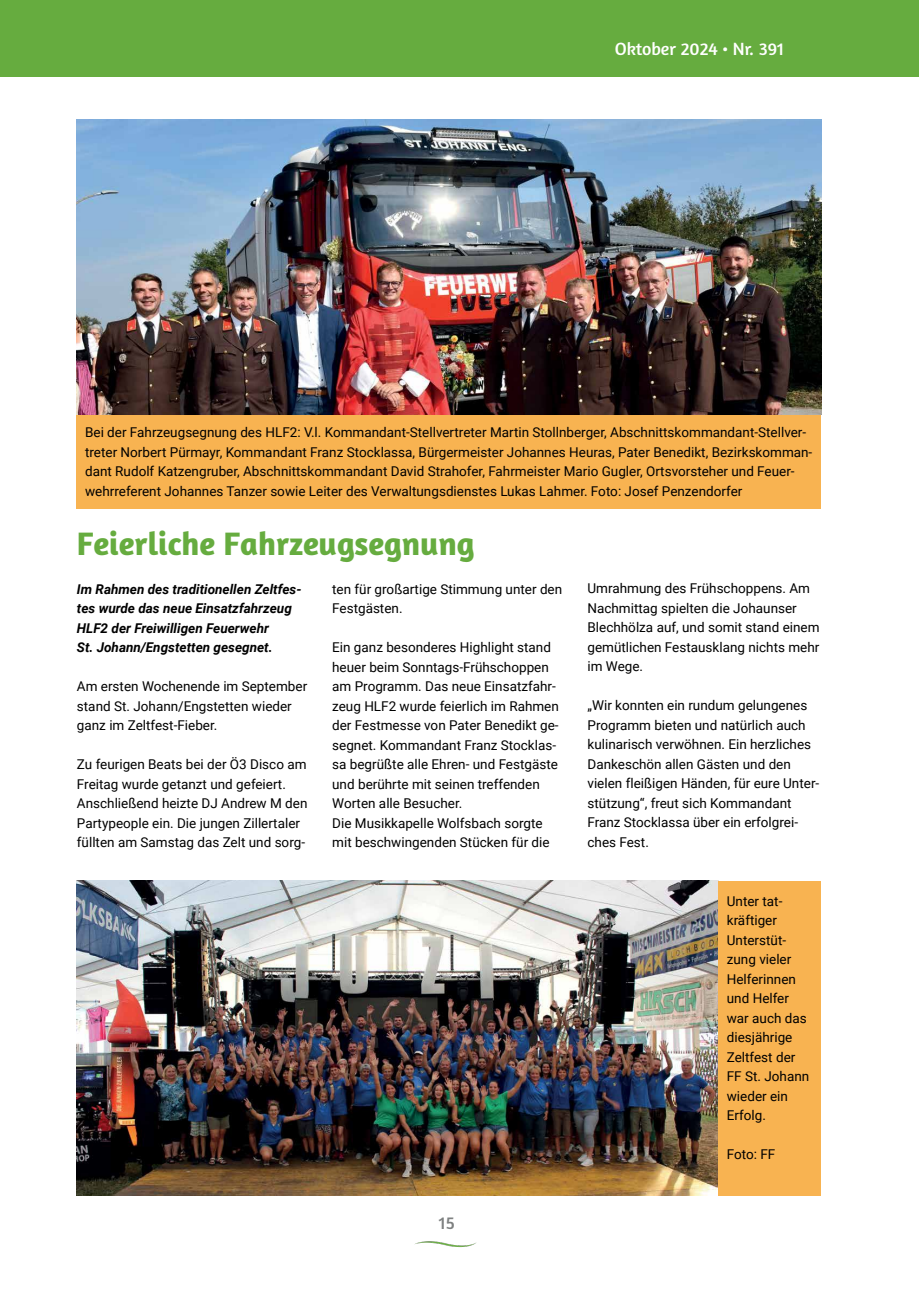
<style>
.page{position:relative;width:919px;height:1289px;background:#fff}
.page>*{position:absolute;margin:0;border:0;box-sizing:border-box;transform-origin:0 0}
.t1{font:700 33px "Amaranth";color:#66ac3f}
.t2{font:18px "Amaranth";color:#fff}
.t3{font:18px "Amaranth";color:#7e8181}
.t4{font:13.5px/19.5px "Roboto";color:#000}
.t5{font:italic 700 13.5px/19.5px "Roboto";color:#000}
</style>
<div class="page">
<div style="left:0;top:0;width:918px;height:77px;background:#66ac3f"></div>
<img style="left:415px;top:1241px;width:62px;height:6px">
<img style="left:77px;top:119px;width:744px;height:296px">
<div style="left:77px;top:415px;width:744px;height:93px;background:#f8b351"></div>
<img style="left:77px;top:880px;width:641px;height:315px">
<div style="left:718px;top:880px;width:103px;height:315px;background:#f8b351"></div>
<h2 class="t2" style="left:615px;top:39px;width:171px">Oktober 2024 • Nr. 391</h2>
<p class="t4" style="left:85px;top:422px;width:728px">Bei der Fahrzeugsegnung des HLF2: V.l. Kommandant-Stellvertreter Martin Stollnberger, Abschnittskommandant-Stellver&shy;treter Norbert Pürmayr, Kommandant Franz Stocklassa, Bürgermeister Johannes Heuras, Pater Benedikt, Bezirkskomman&shy;dant Rudolf Katzengruber, Abschnittskommandant David Strahofer, Fahrmeister Mario Gugler, Ortsvorsteher und Feuer&shy;wehrreferent Johannes Tanzer sowie Leiter des Verwaltungsdienstes Lukas Lahmer. Foto: Josef Penzendorfer</p>
<h1 class="t1" style="left:77px;top:522px;width:399px">Feierliche Fahrzeugsegnung</h1>
<p class="t5" style="left:77px;top:578px;width:226px">Im Rahmen des traditionellen Zeltfes&shy;tes wurde das neue Einsatzfahrzeug HLF2 der Freiwilligen Feuerwehr<br>St. Johann/Engstetten gesegnet.</p>
<p class="t4" style="left:77px;top:676px;width:232px">Am ersten Wochenende im September stand St. Johann/Engstetten wieder ganz im Zeltfest-Fieber.</p>
<p class="t4" style="left:77px;top:754px;width:232px">Zu feurigen Beats bei der Ö3 Disco am Freitag wurde getanzt und gefeiert.<br>Anschließend heizte DJ Andrew M den Partypeople ein. Die jungen Zillertaler füllten am Samstag das Zelt und sorg-</p>
<p class="t4" style="left:332px;top:578px;width:231px">ten für großartige Stimmung unter den<br>Festgästen.</p>
<p class="t4" style="left:332px;top:637px;width:228px">Ein ganz besonderes Highlight stand heuer beim Sonntags-Frühschoppen am Programm. Das neue Einsatzfahr&shy;zeug HLF2 wurde feierlich im Rahmen der Festmesse von Pater Benedikt ge&shy;segnet. Kommandant Franz Stocklas&shy;sa begrüßte alle Ehren- und Festgäste und berührte mit seinen treffenden Worten alle Besucher.<br>Die Musikkapelle Wolfsbach sorgte mit beschwingenden Stücken für die</p>
<h2 class="t3" style="left:439px;top:1212px;width:18px">15</h2>
<p class="t4" style="left:587px;top:578px;width:233px">Umrahmung des Frühschoppens. Am<br>Nachmittag spielten die Johaunser<br>Blechhölza auf, und somit stand einem gemütlichen Festausklang nichts mehr im Wege.</p>
<p class="t4" style="left:587px;top:695px;width:233px">„Wir konnten ein rundum gelungenes Programm bieten und natürlich auch kulinarisch verwöhnen. Ein herzliches Dankeschön allen Gästen und den vielen fleißigen Händen, für eure Unter&shy;stützung“, freut sich Kommandant Franz Stocklassa über ein erfolgrei&shy;ches Fest.</p>
<p class="t4" style="left:726px;top:890px;width:84px">Unter tat&shy;kräftiger<br>Unterstüt&shy;zung vieler<br>Helferinnen und Helfer war auch das diesjährige<br>Zeltfest der<br>FF St. Johann wieder ein<br>Erfolg.</p>
<p class="t4" style="left:726px;top:1144px;width:50px">Foto: FF</p>
</div>
